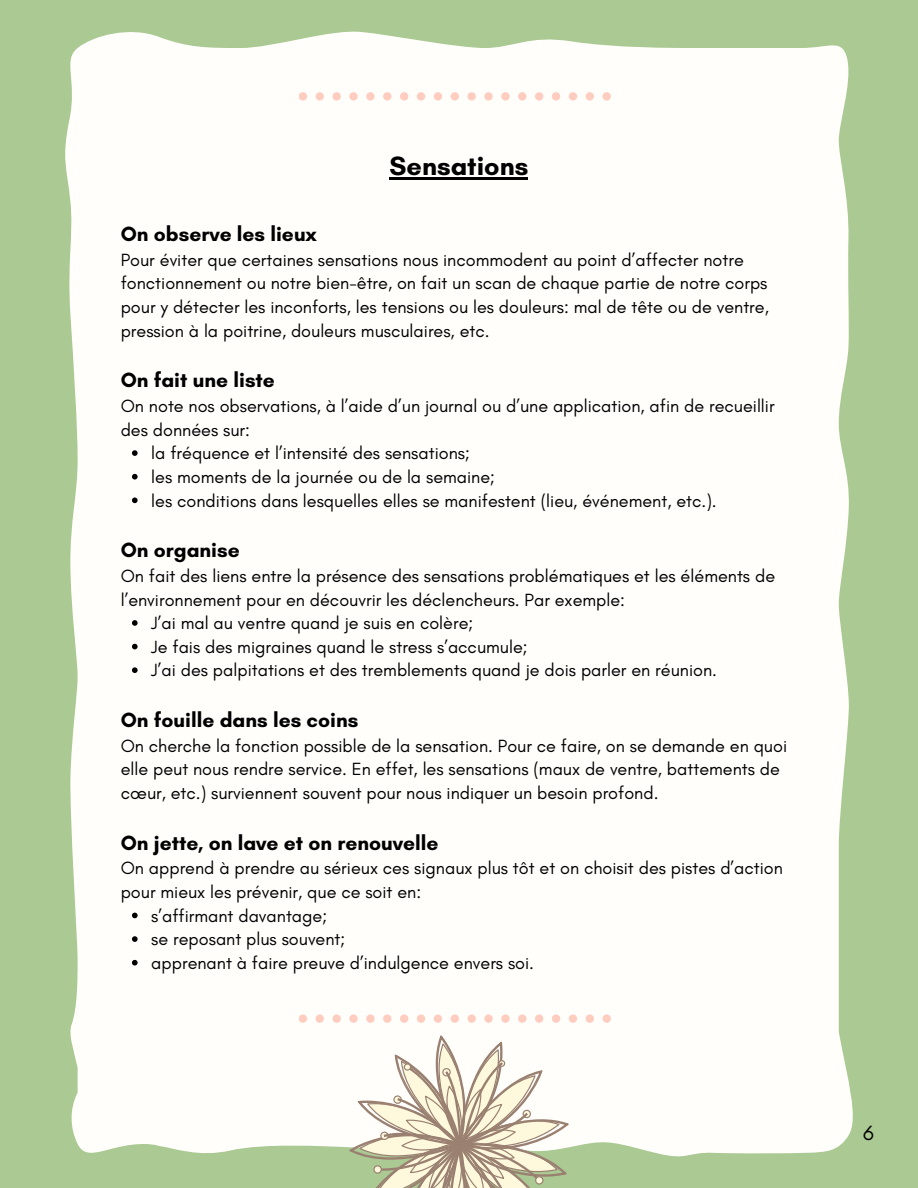
<style>
.page{position:relative;width:918px;height:1188px;background:#abc993}
.page>*{position:absolute;margin:0;border:0;box-sizing:border-box;transform-origin:0 0}
.t1{font:700 27px "Glacial Indifference";color:#000}
.t2{font:700 21px "Glacial Indifference";color:#000}
.t3{font:21px "Glacial Indifference";color:#000}
.t4{font:18px/23.7px "Glacial Indifference";color:#000}
</style>
<div class="page">
<div style="left:65px;top:31px;width:788px;height:1125px;background:#fffefb"></div>
<div style="left:383px;top:1014px;width:8px;height:9px;background:#ffcdbf;border-radius:50%"></div>
<div style="left:400px;top:1014px;width:8px;height:9px;background:#ffcdbf;border-radius:50%"></div>
<div style="left:366px;top:1014px;width:9px;height:9px;background:#ffcdbf;border-radius:50%"></div>
<div style="left:434px;top:1014px;width:8px;height:9px;background:#ffcdbf;border-radius:50%"></div>
<svg style="left:299px;top:1014px;width:8px;height:9px"></svg>
<div style="left:451px;top:1014px;width:8px;height:9px;background:#ffcdbf;border-radius:50%"></div>
<div style="left:316px;top:1014px;width:8px;height:9px;background:#ffcdbf;border-radius:50%"></div>
<div style="left:332px;top:1014px;width:9px;height:9px;background:#ffcdbf;border-radius:50%"></div>
<div style="left:349px;top:1014px;width:9px;height:9px;background:#ffcdbf;border-radius:50%"></div>
<div style="left:417px;top:1014px;width:8px;height:9px;background:#ffcdbf;border-radius:50%"></div>
<div style="left:552px;top:1014px;width:8px;height:9px;background:#ffcdbf;border-radius:50%"></div>
<div style="left:569px;top:1014px;width:8px;height:9px;background:#ffcdbf;border-radius:50%"></div>
<div style="left:586px;top:1014px;width:8px;height:9px;background:#ffcdbf;border-radius:50%"></div>
<div style="left:603px;top:1014px;width:8px;height:9px;background:#ffcdbf;border-radius:50%"></div>
<div style="left:535px;top:1014px;width:8px;height:9px;background:#ffcdbf;border-radius:50%"></div>
<div style="left:484px;top:1014px;width:9px;height:9px;background:#ffcdbf;border-radius:50%"></div>
<div style="left:501px;top:1014px;width:9px;height:9px;background:#ffcdbf;border-radius:50%"></div>
<div style="left:467px;top:1014px;width:9px;height:9px;background:#ffcdbf;border-radius:50%"></div>
<div style="left:518px;top:1014px;width:8px;height:9px;background:#ffcdbf;border-radius:50%"></div>
<svg style="left:349px;top:1035px;width:220px;height:153px;background:#e0dac9"></svg>
<hr style="left:390px;top:177px;width:138px;height:2px;background:#000">
<svg style="left:132px;top:450px;width:6px;height:6px"></svg>
<svg style="left:132px;top:474px;width:6px;height:6px"></svg>
<svg style="left:132px;top:498px;width:6px;height:5px"></svg>
<svg style="left:132px;top:620px;width:6px;height:6px"></svg>
<svg style="left:132px;top:644px;width:6px;height:5px"></svg>
<svg style="left:132px;top:667px;width:6px;height:6px"></svg>
<svg style="left:132px;top:913px;width:6px;height:5px"></svg>
<svg style="left:132px;top:936px;width:6px;height:6px"></svg>
<svg style="left:132px;top:960px;width:6px;height:6px"></svg>
<div style="left:383px;top:92px;width:8px;height:9px;background:#ffcdbf;border-radius:50%"></div>
<div style="left:400px;top:92px;width:8px;height:9px;background:#ffcdbf;border-radius:50%"></div>
<div style="left:366px;top:92px;width:9px;height:9px;background:#ffcdbf;border-radius:50%"></div>
<div style="left:434px;top:92px;width:8px;height:9px;background:#ffcdbf;border-radius:50%"></div>
<svg style="left:299px;top:92px;width:8px;height:9px"></svg>
<div style="left:451px;top:92px;width:8px;height:9px;background:#ffcdbf;border-radius:50%"></div>
<div style="left:316px;top:92px;width:8px;height:9px;background:#ffcdbf;border-radius:50%"></div>
<div style="left:332px;top:92px;width:9px;height:9px;background:#ffcdbf;border-radius:50%"></div>
<div style="left:349px;top:92px;width:9px;height:9px;background:#ffcdbf;border-radius:50%"></div>
<div style="left:417px;top:92px;width:8px;height:9px;background:#ffcdbf;border-radius:50%"></div>
<div style="left:552px;top:92px;width:8px;height:9px;background:#ffcdbf;border-radius:50%"></div>
<div style="left:569px;top:92px;width:8px;height:9px;background:#ffcdbf;border-radius:50%"></div>
<div style="left:586px;top:92px;width:8px;height:9px;background:#ffcdbf;border-radius:50%"></div>
<div style="left:603px;top:92px;width:8px;height:9px;background:#ffcdbf;border-radius:50%"></div>
<div style="left:535px;top:92px;width:8px;height:9px;background:#ffcdbf;border-radius:50%"></div>
<div style="left:484px;top:92px;width:9px;height:9px;background:#ffcdbf;border-radius:50%"></div>
<div style="left:501px;top:92px;width:9px;height:9px;background:#ffcdbf;border-radius:50%"></div>
<div style="left:467px;top:92px;width:9px;height:9px;background:#ffcdbf;border-radius:50%"></div>
<div style="left:518px;top:92px;width:8px;height:9px;background:#ffcdbf;border-radius:50%"></div>
<p class="t1" style="left:390px;top:149px;width:140px">Sensations</p>
<p class="t2" style="left:121px;top:221px;width:197px">On observe les lieux</p>
<p class="t4" style="left:121px;top:248px;width:650px">Pour éviter que certaines sensations nous incommodent au point d’affecter notre fonctionnement ou notre bien-être, on fait un scan de chaque partie de notre corps pour y détecter les inconforts, les tensions ou les douleurs: mal de tête ou de ventre, pression à la poitrine, douleurs musculaires, etc.</p>
<p class="t2" style="left:121px;top:367px;width:156px">On fait une liste</p>
<p class="t4" style="left:121px;top:394px;width:655px">On note nos observations, à l’aide d’un journal ou d’une application, afin de recueillir des données sur:</p>
<p class="t4" style="left:151px;top:441px;width:320px">la fréquence et l’intensité des sensations;</p>
<p class="t4" style="left:151px;top:465px;width:345px">les moments de la journée ou de la semaine;</p>
<p class="t4" style="left:151px;top:488px;width:567px">les conditions dans lesquelles elles se manifestent (lieu, événement, etc.).</p>
<p class="t2" style="left:121px;top:537px;width:121px">On organise</p>
<p class="t4" style="left:121px;top:564px;width:656px">On fait des liens entre la présence des sensations problématiques et les éléments de l’environnement pour en découvrir les déclencheurs. Par exemple:</p>
<p class="t4" style="left:151px;top:611px;width:324px">J’ai mal au ventre quand je suis en colère;</p>
<p class="t4" style="left:151px;top:635px;width:378px">Je fais des migraines quand le stress s’accumule;</p>
<p class="t4" style="left:151px;top:658px;width:567px">J’ai des palpitations et des tremblements quand je dois parler en réunion.</p>
<p class="t2" style="left:121px;top:707px;width:239px">On fouille dans les coins</p>
<p class="t4" style="left:121px;top:734px;width:668px">On cherche la fonction possible de la sensation. Pour ce faire, on se demande en quoi elle peut nous rendre service. En effet, les sensations (maux de ventre, battements de cœur, etc.) surviennent souvent pour nous indiquer un besoin profond.</p>
<p class="t2" style="left:121px;top:830px;width:319px">On jette, on lave et on renouvelle</p>
<p class="t4" style="left:121px;top:856px;width:664px">On apprend à prendre au sérieux ces signaux plus tôt et on choisit des pistes d’action pour mieux les prévenir, que ce soit en:</p>
<p class="t4" style="left:151px;top:903px;width:177px">s’affirmant davantage;</p>
<p class="t4" style="left:151px;top:927px;width:196px">se reposant plus souvent;</p>
<p class="t4" style="left:151px;top:951px;width:384px">apprenant à faire preuve d’indulgence envers soi.</p>
<p class="t3" style="left:863px;top:1120px;width:12px">6</p>
</div>
